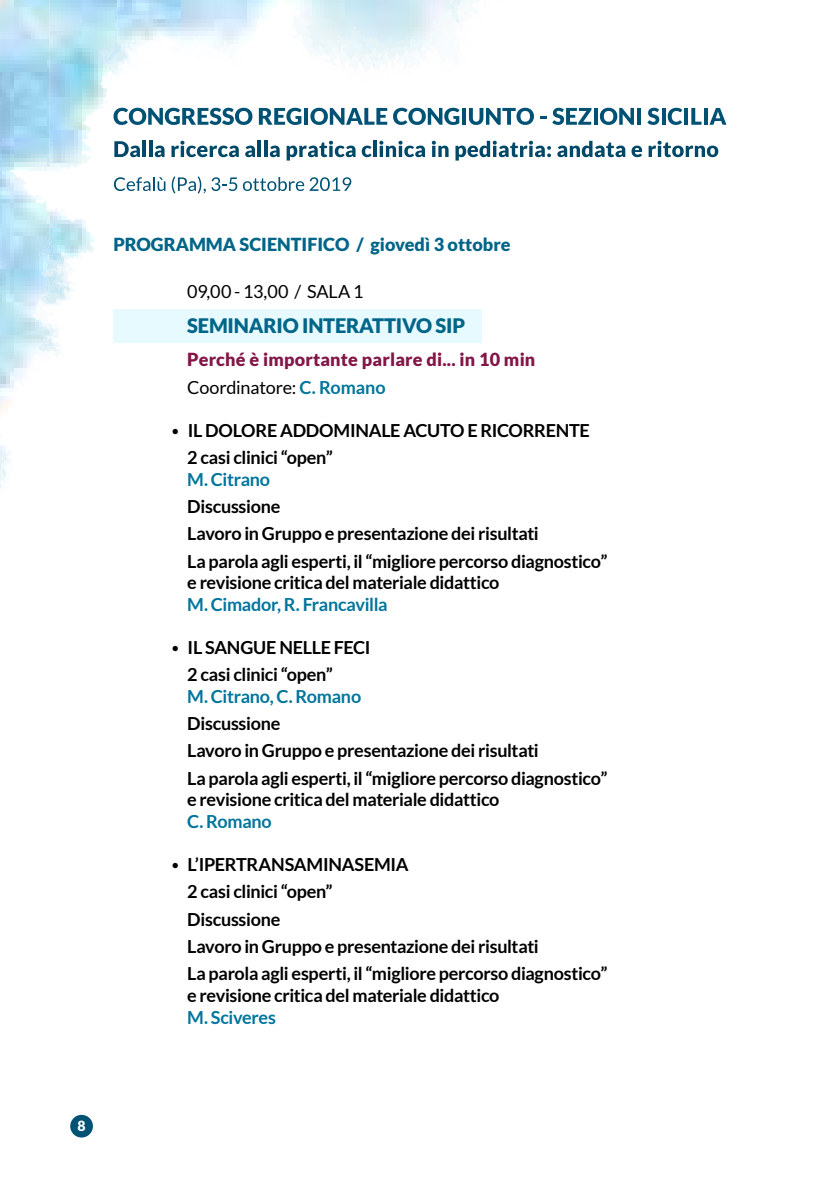
<style>
.page{position:relative;width:840px;height:1191px;background:#fff}
.page>*{position:absolute;margin:0;border:0;box-sizing:border-box;transform-origin:0 0}
.t1{font:900 20px "Lato";letter-spacing:-.01em;color:#006588}
.t2{font:700 18px/27.2px "Lato";letter-spacing:-.015em;color:#000}
.t3{font:700 18px "Lato";letter-spacing:-.02em;color:#00759c}
.t4{font:900 18px/27.2px "Lato";letter-spacing:.01em;color:#831647}
.t5{font:900 18px "Lato";color:#006588}
.t6{font:18px "Lato";letter-spacing:-.005em;color:#000}
.t7{font:900 14px "Lato";color:#fff}
.s1{font-weight:400;color:#000}
.s2{font-weight:700;color:#00759c}
.s3{font-weight:300}
</style>
<div class="page">
<svg style="left:0;top:463px;width:7px;height:25px"></svg>
<svg style="left:42px;top:236px;width:43px;height:122px"></svg>
<svg style="left:116px;top:35px;width:13px;height:39px"></svg>
<svg style="left:316px;top:0;width:163px;height:67px"></svg>
<img style="left:0;top:0;width:42px;height:463px">
<img style="left:50px;top:0;width:66px;height:171px">
<img style="left:117px;top:0;width:334px;height:51px">
<div style="left:70px;top:1114px;width:23px;height:23px;background:#005275;border-radius:50%"></div>
<svg style="left:114px;top:141px;width:26px;height:16px"></svg>
<hr style="left:142px;top:141px;width:4px;height:16px;background:#004867">
<hr style="left:149px;top:141px;width:3px;height:16px;background:#004867">
<svg style="left:155px;top:146px;width:9px;height:11px"></svg>
<svg style="left:171px;top:141px;width:68px;height:16px"></svg>
<svg style="left:245px;top:146px;width:10px;height:11px"></svg>
<hr style="left:257px;top:141px;width:4px;height:16px;background:#004867">
<hr style="left:264px;top:141px;width:3px;height:16px;background:#004867">
<svg style="left:270px;top:146px;width:9px;height:11px"></svg>
<svg style="left:286px;top:141px;width:69px;height:20px"></svg>
<svg style="left:361px;top:146px;width:10px;height:11px"></svg>
<hr style="left:373px;top:141px;width:3px;height:16px;background:#004867">
<svg style="left:379px;top:141px;width:46px;height:16px"></svg>
<svg style="left:431px;top:141px;width:17px;height:16px"></svg>
<svg style="left:455px;top:141px;width:95px;height:20px"></svg>
<svg style="left:557px;top:141px;width:68px;height:16px"></svg>
<svg style="left:631px;top:146px;width:10px;height:11px"></svg>
<svg style="left:648px;top:141px;width:70px;height:16px"></svg>
<svg style="left:113px;top:108px;width:139px;height:17px"></svg>
<svg style="left:259px;top:108px;width:42px;height:17px"></svg>
<hr style="left:304px;top:108px;width:4px;height:17px;background:#005275">
<svg style="left:310px;top:108px;width:77px;height:17px"></svg>
<svg style="left:393px;top:108px;width:66px;height:17px"></svg>
<hr style="left:462px;top:108px;width:4px;height:17px;background:#005275">
<svg style="left:468px;top:108px;width:65px;height:17px"></svg>
<svg style="left:540px;top:116px;width:6px;height:3px"></svg>
<svg style="left:552px;top:108px;width:39px;height:17px"></svg>
<svg style="left:594px;top:108px;width:3px;height:17px"></svg>
<svg style="left:599px;top:108px;width:34px;height:17px"></svg>
<svg style="left:637px;top:108px;width:3px;height:17px"></svg>
<svg style="left:647px;top:108px;width:12px;height:17px"></svg>
<svg style="left:662px;top:108px;width:3px;height:17px"></svg>
<svg style="left:667px;top:108px;width:15px;height:17px"></svg>
<svg style="left:684px;top:108px;width:3px;height:17px"></svg>
<svg style="left:691px;top:108px;width:10px;height:17px"></svg>
<svg style="left:704px;top:108px;width:3px;height:17px"></svg>
<svg style="left:709px;top:108px;width:17px;height:17px"></svg>
<svg style="left:114px;top:177px;width:51px;height:14px"></svg>
<svg style="left:172px;top:176px;width:65px;height:18px"></svg>
<svg style="left:243px;top:177px;width:108px;height:14px"></svg>
<div style="left:113px;top:309px;width:369px;height:34px;background:#e6faff"></div>
<p class="t5" style="left:113px;top:234px;width:398px">PROGRAMMA SCIENTIFICO / giovedì 3 ottobre</p>
<p class="t6" style="left:187px;top:281px;width:178px">09,00 - 13,00 / SALA 1</p>
<p class="t1" style="left:187px;top:314px;width:279px">SEMINARIO INTERATTIVO SIP</p>
<p class="t4" style="left:187px;top:346px;width:349px">Perché è importante parlare di... in 10 min<br><span class="s1">Coordinatore:</span> <span class="s2">C. Romano</span></p>
<p class="t2" style="left:187px;top:416px;width:404px;text-indent:-17px"><span class="s3">•</span> IL DOLORE ADDOMINALE ACUTO E RICORRENTE<br>2 casi clinici “open”</p>
<p class="t3" style="left:187px;top:469px;width:84px">M. Citrano</p>
<p class="t2" style="left:187px;top:492px;width:421px">Discussione<br>Lavoro in Gruppo e presentazione dei risultati<br>La parola agli esperti, il “migliore percorso diagnostico”</p>
<p class="t2" style="left:187px;top:569px;width:313px">e revisione critica del materiale didattico</p>
<p class="t3" style="left:187px;top:594px;width:202px">M. Cimador, R. Francavilla</p>
<p class="t2" style="left:187px;top:633px;width:184px;text-indent:-17px"><span class="s3">•</span> IL SANGUE NELLE FECI<br>2 casi clinici “open”</p>
<p class="t3" style="left:187px;top:686px;width:175px">M. Citrano, C. Romano</p>
<p class="t2" style="left:187px;top:710px;width:421px">Discussione<br>Lavoro in Gruppo e presentazione dei risultati<br>La parola agli esperti, il “migliore percorso diagnostico”</p>
<p class="t2" style="left:187px;top:786px;width:313px">e revisione critica del materiale didattico</p>
<p class="t3" style="left:187px;top:811px;width:86px">C. Romano</p>
<p class="t2" style="left:187px;top:850px;width:421px;text-indent:-17px"><span class="s3">•</span> L’IPERTRANSAMINASEMIA<br>2 casi clinici “open”<br>Discussione<br>Lavoro in Gruppo e presentazione dei risultati<br>La parola agli esperti, il “migliore percorso diagnostico”</p>
<p class="t2" style="left:187px;top:981px;width:313px">e revisione critica del materiale didattico</p>
<p class="t3" style="left:187px;top:1006px;width:90px">M. Sciveres</p>
<p class="t7" style="left:77px;top:1118px;width:10px">8</p>
</div>
